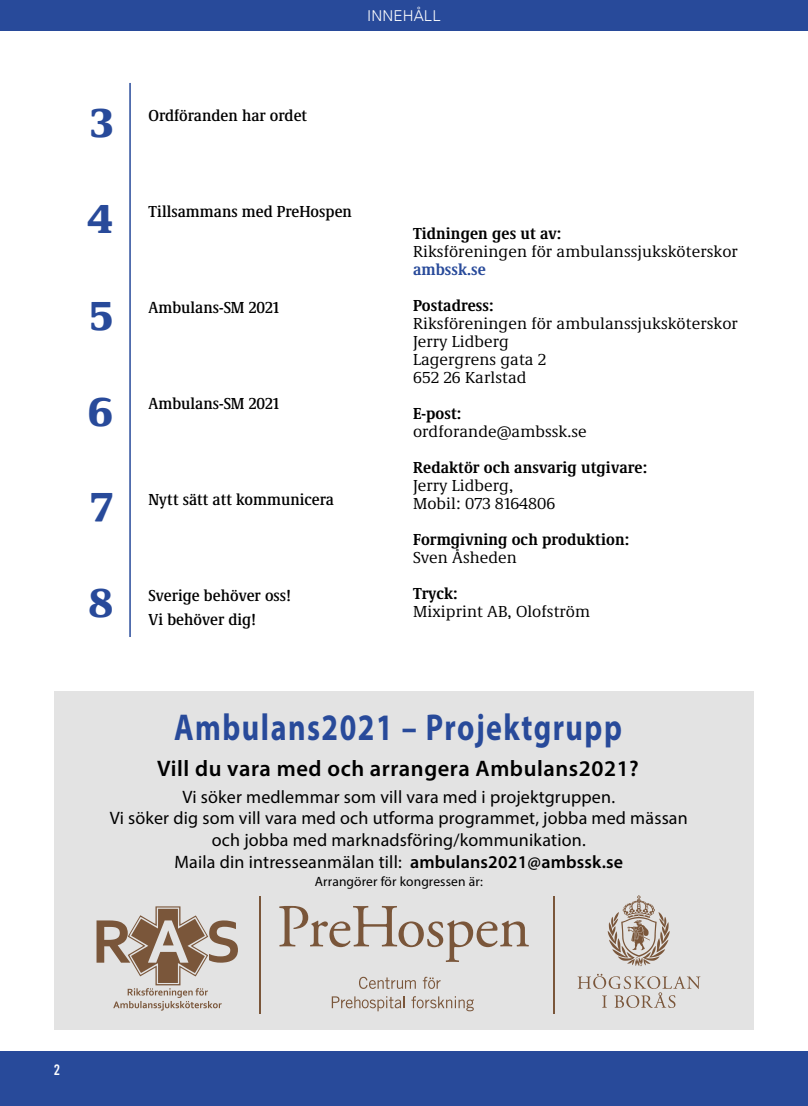
<style>
.page{position:relative;width:808px;height:1106px;background:#fff}
.page>*{position:absolute;margin:0;border:0;box-sizing:border-box;transform-origin:0 0}
.t1{font:900 42px "Demos Next Pro";color:#284a9a}
.t2{font:700 37.5px "Myriad Pro";letter-spacing:.05em;color:#284a9a;scale:.8 1}
.t3{font:600 22.5px "Myriad Pro";letter-spacing:.025em;color:#000}
.t4{font:18px/21.6px "Myriad Pro";letter-spacing:.01em;color:#000;text-align:center}
.t5{font:16.5px/18px "Demos Next Pro";letter-spacing:.005em;color:#000}
.t6{font:500 condensed 16.5px "Demos Next Pro";color:#000}
.t7{font:700 condensed 16.5px "Demos Next Pro";letter-spacing:.005em;color:#000}
.t8{font:700 condensed 16.5px "Demos Next Pro";letter-spacing:.005em;color:#284a9a}
.t9{font:300 15px "Univers";letter-spacing:.01em;color:#fff}
.t10{font:15px "Bebas Kai";color:#fff}
.t11{font:13.5px "Myriad Pro";letter-spacing:.01em;color:#000}
.s1{font-weight:600}
</style>
<div class="page">
<hr style="left:129px;top:83px;width:2px;height:554px;background:#284a9a">
<div style="left:0;top:1052px;width:808px;height:54px;background:#284a9a"></div>
<div style="left:0;top:0;width:808px;height:30px;background:#284a9a"></div>
<div style="left:54px;top:691px;width:700px;height:338px;background:#e3e3e3"></div>
<hr style="left:259px;top:896px;width:1px;height:117px;background:#7a563a">
<hr style="left:553px;top:896px;width:1px;height:117px;background:#7a563a">
<svg style="left:577px;top:973px;width:123px;height:35px"></svg>
<svg style="left:608px;top:895px;width:62px;height:71px"></svg>
<svg style="left:279px;top:906px;width:250px;height:56px"></svg>
<svg style="left:359px;top:976px;width:57px;height:12px"></svg>
<svg style="left:423px;top:976px;width:18px;height:12px"></svg>
<svg style="left:332px;top:996px;width:72px;height:15px"></svg>
<svg style="left:411px;top:996px;width:63px;height:15px"></svg>
<svg style="left:97px;top:906px;width:141px;height:104px"></svg>
<p class="t9" style="left:367px;top:7px;width:75px">INNEHÅLL</p>
<h1 class="t1" style="left:90px;top:91px;width:24px">3</h1>
<p class="t6" style="left:148px;top:104px;width:160px">Ordföranden har ordet</p>
<h1 class="t1" style="left:88px;top:188px;width:27px">4</h1>
<p class="t6" style="left:148px;top:200px;width:205px">Tillsammans med PreHospen</p>
<h1 class="t1" style="left:90px;top:284px;width:25px">5</h1>
<p class="t6" style="left:148px;top:296px;width:132px">Ambulans-SM 2021</p>
<h1 class="t1" style="left:88px;top:380px;width:26px">6</h1>
<p class="t6" style="left:148px;top:392px;width:132px">Ambulans-SM 2021</p>
<h1 class="t1" style="left:91px;top:476px;width:24px">7</h1>
<p class="t6" style="left:148px;top:488px;width:187px">Nytt sätt att kommunicera</p>
<h1 class="t1" style="left:89px;top:572px;width:26px">8</h1>
<p class="t6" style="left:148px;top:584px;width:144px">Sverige behöver oss!</p>
<p class="t6" style="left:148px;top:608px;width:109px">Vi behöver dig!</p>
<p class="t7" style="left:413px;top:221px;width:150px">Tidningen ges ut av:</p>
<p class="t5" style="left:413px;top:241px;width:326px">Riksföreningen för ambulanssjuksköterskor</p>
<p class="t8" style="left:413px;top:257px;width:75px">ambssk.se</p>
<p class="t7" style="left:413px;top:293px;width:82px">Postadress:</p>
<p class="t5" style="left:413px;top:313px;width:326px">Riksföreningen för ambulanssjuksköterskor<br>Jerry Lidberg<br>Lagergrens gata 2<br>652 26 Karlstad</p>
<p class="t7" style="left:413px;top:401px;width:50px">E-post:</p>
<p class="t5" style="left:413px;top:421px;width:175px">ordforande@ambssk.se</p>
<p class="t7" style="left:413px;top:455px;width:236px">Redaktör och ansvarig utgivare:</p>
<p class="t5" style="left:413px;top:475px;width:144px">Jerry Lidberg,<br>Mobil: 073 8164806</p>
<p class="t7" style="left:413px;top:527px;width:218px">Formgivning och produktion:</p>
<p class="t5" style="left:413px;top:547px;width:105px">Sven Åsheden</p>
<p class="t7" style="left:413px;top:581px;width:46px">Tryck:</p>
<p class="t5" style="left:413px;top:601px;width:179px">Mixiprint AB, Olofström</p>
<h2 class="t2" style="left:174px;top:702px;width:561px">Ambulans2021 – Projektgrupp</h2>
<h3 class="t3" style="left:157px;top:754px;width:483px">Vill du vara med och arrangera Ambulans2021?</h3>
<p class="t4" style="left:110px;top:785px;width:579px">Vi söker medlemmar som vill vara med i projektgruppen.<br>Vi söker dig som vill vara med och utforma programmet, jobba med mässan och jobba med marknadsföring/kommunikation.<br>Maila din intresseanmälan till: <span class="s1">ambulans2021@ambssk.se</span></p>
<p class="t11" style="left:315px;top:873px;width:169px">Arrangörer för kongressen är:</p>
<p class="t10" style="left:54px;top:1061px;width:7px">2</p>
</div>
